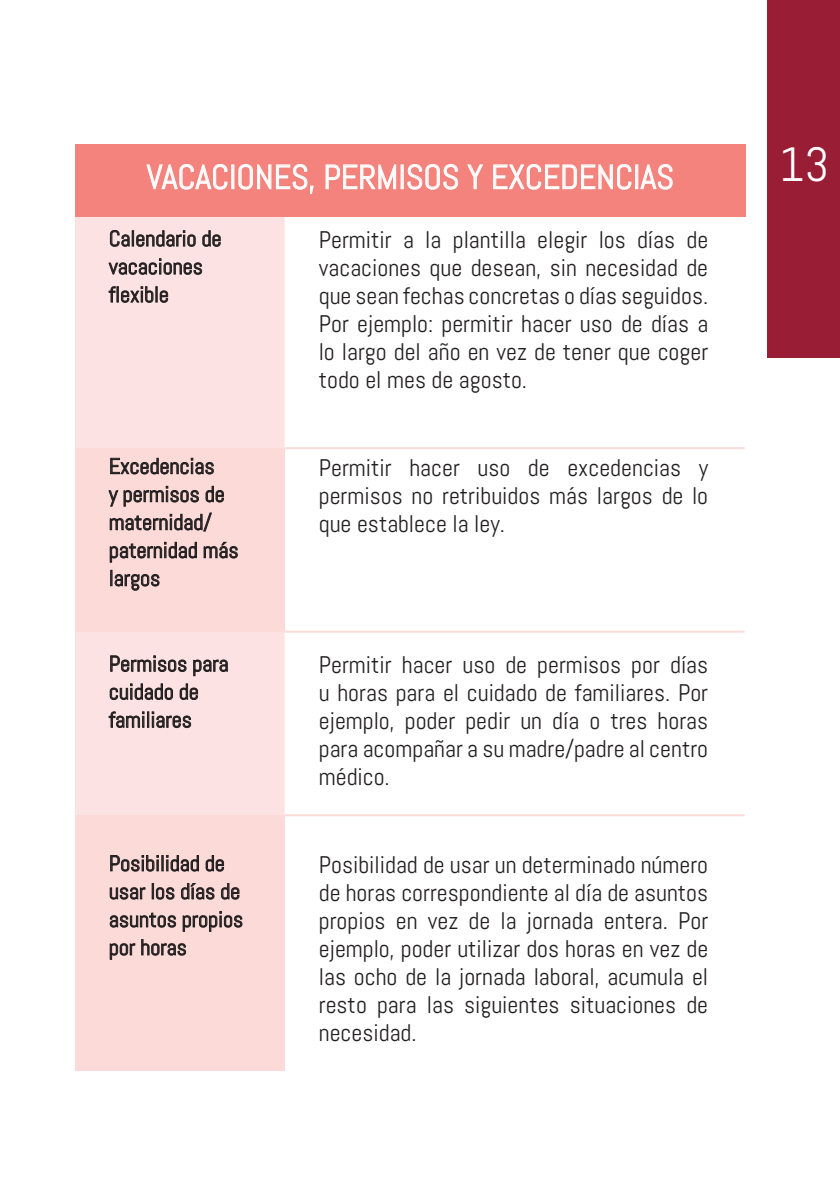
<style>
.page{position:relative;width:840px;height:1191px;background:#fff}
.page>*{position:absolute;margin:0;border:0;box-sizing:border-box;transform-origin:0 0}
.t1{font:48px "Abel";color:#fff}
.t2{font:34px "Abel";color:#fff}
.t3{font:24px/28px "Abel";color:#231f20;text-align:justify}
.t4{font:22px/28px "Abel";color:#231f20}
</style>
<div class="page">
<div style="left:767px;top:0;width:72px;height:357px;background:#9a1d36"></div>
<div style="left:75px;top:217px;width:209px;height:598px;background:#fce2e2"></div>
<svg style="left:284px;top:217px;width:460px;height:854px"></svg>
<div style="left:75px;top:448px;width:209px;height:183px;background:#fbdad7"></div>
<div style="left:75px;top:815px;width:209px;height:256px;background:#fbdad7"></div>
<hr style="left:284px;top:447px;width:460px;height:2px;background:#f3837c">
<hr style="left:284px;top:630px;width:460px;height:2px;background:#f3837c">
<hr style="left:284px;top:814px;width:460px;height:2px;background:#f3837c">
<div style="left:75px;top:144px;width:670px;height:73px;background:#f3837c"></div>
<svg style="left:146px;top:164px;width:82px;height:26px"></svg>
<div style="left:231px;top:164px;width:3px;height:25px;border:1px solid #fff"></div>
<svg style="left:238px;top:164px;width:76px;height:30px"></svg>
<svg style="left:325px;top:164px;width:71px;height:26px"></svg>
<div style="left:400px;top:164px;width:3px;height:25px;border:1px solid #fff"></div>
<svg style="left:407px;top:164px;width:51px;height:26px"></svg>
<svg style="left:467px;top:164px;width:16px;height:26px"></svg>
<svg style="left:493px;top:164px;width:138px;height:26px"></svg>
<div style="left:634px;top:164px;width:4px;height:25px;border:1px solid #fff"></div>
<svg style="left:640px;top:164px;width:33px;height:26px"></svg>
<svg style="left:110px;top:230px;width:86px;height:17px"></svg>
<svg style="left:202px;top:230px;width:19px;height:17px"></svg>
<svg style="left:108px;top:258px;width:94px;height:17px;background:#b29fa0"></svg>
<svg style="left:108px;top:286px;width:60px;height:17px"></svg>
<svg style="left:110px;top:458px;width:104px;height:16px"></svg>
<svg style="left:108px;top:486px;width:116px;height:46px"></svg>
<svg style="left:110px;top:542px;width:87px;height:21px"></svg>
<svg style="left:203px;top:541px;width:35px;height:17px"></svg>
<svg style="left:110px;top:570px;width:50px;height:21px"></svg>
<svg style="left:110px;top:655px;width:77px;height:17px"></svg>
<svg style="left:193px;top:659px;width:35px;height:17px"></svg>
<svg style="left:109px;top:683px;width:64px;height:17px"></svg>
<svg style="left:179px;top:683px;width:19px;height:17px"></svg>
<svg style="left:108px;top:711px;width:83px;height:17px"></svg>
<svg style="left:110px;top:855px;width:89px;height:16px"></svg>
<svg style="left:205px;top:855px;width:19px;height:16px"></svg>
<svg style="left:110px;top:887px;width:35px;height:12px"></svg>
<svg style="left:152px;top:883px;width:23px;height:16px"></svg>
<svg style="left:181px;top:883px;width:34px;height:16px"></svg>
<svg style="left:221px;top:883px;width:18px;height:16px"></svg>
<svg style="left:109px;top:912px;width:67px;height:15px"></svg>
<svg style="left:182px;top:911px;width:60px;height:21px"></svg>
<svg style="left:110px;top:943px;width:25px;height:17px"></svg>
<svg style="left:141px;top:939px;width:45px;height:16px"></svg>
<h2 class="t2" style="left:147px;top:155px;width:528px">VACACIONES, PERMISOS Y EXCEDENCIAS</h2>
<p class="t4" style="left:109px;top:224px;width:114px">Calendario de vacaciones flexible</p>
<p class="t3" style="left:318px;top:226px;width:391px">Permitir a la plantilla elegir los días de vacaciones que desean, sin necesidad de que sean fechas concretas o días seguidos.<br>Por ejemplo: permitir hacer uso de días a lo largo del año en vez de tener que coger todo el mes de agosto.</p>
<p class="t4" style="left:109px;top:452px;width:131px">Excedencias<br>y permisos de maternidad/ paternidad más largos</p>
<p class="t3" style="left:318px;top:453px;width:390px">Permitir hacer uso de excedencias y permisos no retribuidos más largos de lo que establece la ley.</p>
<p class="t4" style="left:109px;top:650px;width:121px">Permisos para cuidado de familiares</p>
<p class="t3" style="left:318px;top:651px;width:390px">Permitir hacer uso de permisos por días u horas para el cuidado de familiares. Por ejemplo, poder pedir un día o tres horas para acompañar a su madre/padre al centro médico.</p>
<p class="t4" style="left:109px;top:849px;width:136px">Posibilidad de usar los días de asuntos propios por horas</p>
<p class="t3" style="left:318px;top:850px;width:390px">Posibilidad de usar un determinado número de horas correspondiente al día de asuntos propios en vez de la jornada entera. Por ejemplo, poder utilizar dos horas en vez de las ocho de la jornada laboral, acumula el resto para las siguientes situaciones de necesidad.</p>
<h1 class="t1" style="left:779px;top:134px;width:51px">13</h1>
</div>
